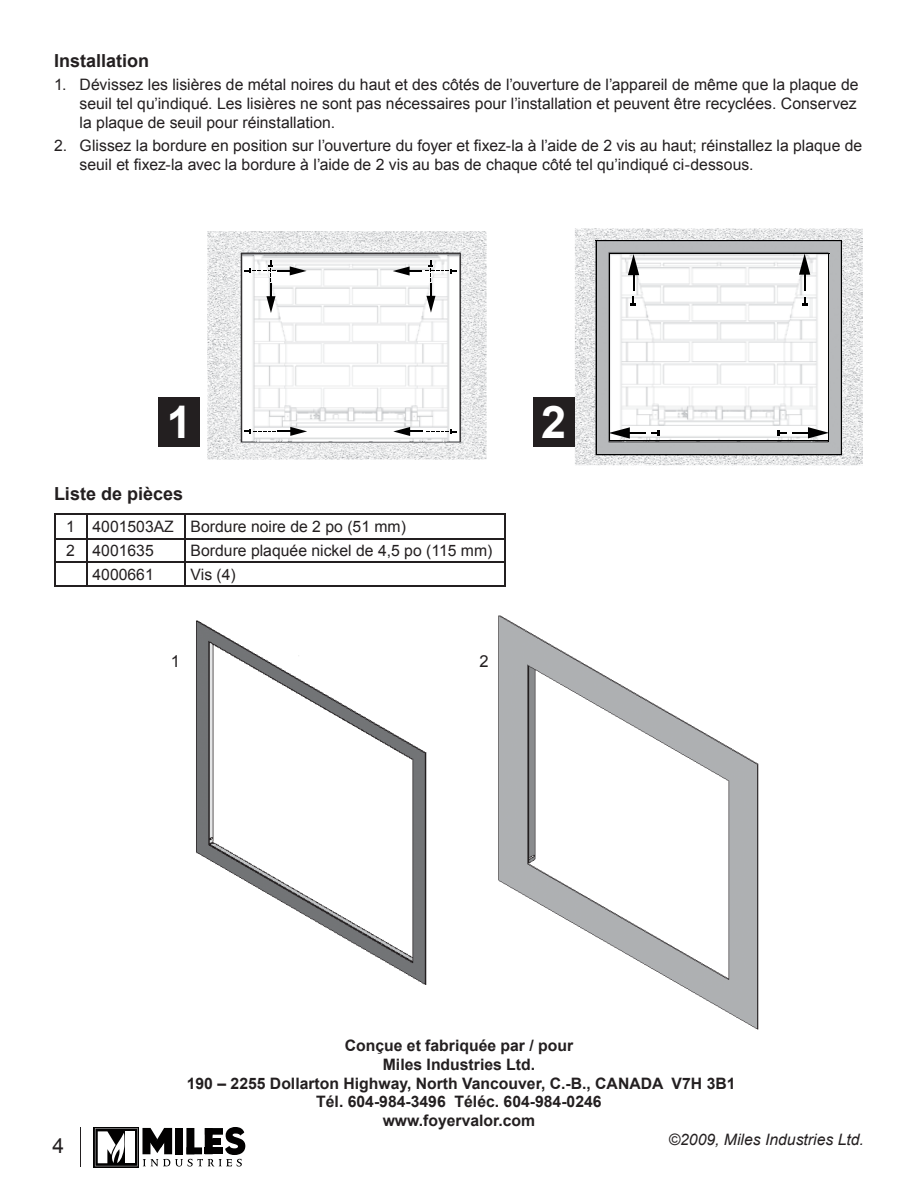
<style>
.page{position:relative;width:918px;height:1188px;background:#fff}
.page>*{position:absolute;margin:0;border:0;box-sizing:border-box;transform-origin:0 0}
.t1{font:700 45px "Arial";color:#fff}
.t2{font:21px "Arial";color:#231f20}
.t3{font:700 18px "Arial";color:#231f20}
.t4{font:16.5px "Arial";color:#231f20}
.t5{font:15.75px/18.9px "Arial";color:#231f20}
.t6{font:700 15.75px/18.9px "Arial";color:#231f20;text-align:center}
.t7{font:italic 15.75px "Arial";color:#231f20}
</style>
<div class="page">
<div style="left:94px;top:1127px;width:45px;height:40px;background:#141313"></div>
<svg style="left:95px;top:1127px;width:150px;height:40px"></svg>
<hr style="left:80px;top:1127px;width:1px;height:40px;background:#231f20">
<hr style="left:54px;top:514px;width:33px;height:1px;background:#231f20">
<hr style="left:54px;top:515px;width:2px;height:23px;background:#231f20">
<hr style="left:87px;top:514px;width:98px;height:1px;background:#231f20">
<hr style="left:185px;top:514px;width:321px;height:1px;background:#231f20">
<hr style="left:54px;top:538px;width:33px;height:2px;background:#231f20">
<hr style="left:54px;top:540px;width:2px;height:21px;background:#231f20">
<hr style="left:87px;top:538px;width:98px;height:2px;background:#231f20">
<hr style="left:185px;top:538px;width:321px;height:2px;background:#231f20">
<hr style="left:54px;top:561px;width:33px;height:2px;background:#231f20">
<hr style="left:54px;top:563px;width:2px;height:22px;background:#231f20">
<hr style="left:87px;top:561px;width:98px;height:2px;background:#231f20">
<svg style="left:86px;top:515px;width:1px;height:70px"></svg>
<hr style="left:185px;top:561px;width:321px;height:2px;background:#231f20">
<svg style="left:184px;top:515px;width:1px;height:70px"></svg>
<svg style="left:505px;top:515px;width:1px;height:70px"></svg>
<hr style="left:54px;top:585px;width:33px;height:1px;background:#231f20">
<hr style="left:87px;top:585px;width:98px;height:1px;background:#231f20">
<hr style="left:185px;top:585px;width:321px;height:1px;background:#231f20">
<img style="left:575px;top:229px;width:288px;height:236px">
<img style="left:610px;top:254px;width:218px;height:186px">
<hr style="left:596px;top:241px;width:1px;height:213px;background:#000">
<hr style="left:596px;top:240px;width:246px;height:1px;background:#000">
<hr style="left:597px;top:454px;width:245px;height:1px;background:#000">
<hr style="left:609px;top:253px;width:220px;height:1px;background:#000">
<hr style="left:609px;top:440px;width:220px;height:1px;background:#000">
<hr style="left:841px;top:241px;width:1px;height:214px;background:#000">
<hr style="left:609px;top:254px;width:1px;height:187px;background:#000">
<hr style="left:828px;top:254px;width:1px;height:187px;background:#000">
<hr style="left:633px;top:271px;width:2px;height:20px;background:#000">
<svg style="left:628px;top:254px;width:11px;height:21px"></svg>
<hr style="left:804px;top:271px;width:2px;height:20px;background:#000">
<svg style="left:799px;top:254px;width:11px;height:21px"></svg>
<hr style="left:792px;top:432px;width:20px;height:2px;background:#000">
<svg style="left:808px;top:427px;width:20px;height:11px"></svg>
<hr style="left:626px;top:432px;width:20px;height:2px;background:#000">
<svg style="left:610px;top:427px;width:20px;height:12px"></svg>
<svg style="left:630px;top:297px;width:6px;height:8px"></svg>
<svg style="left:778px;top:430px;width:8px;height:6px"></svg>
<svg style="left:802px;top:297px;width:5px;height:8px"></svg>
<svg style="left:651px;top:430px;width:9px;height:6px"></svg>
<img style="left:207px;top:231px;width:280px;height:229px">
<img style="left:243px;top:256px;width:216px;height:185px">
<svg style="left:244px;top:427px;width:63px;height:9px"></svg>
<svg style="left:393px;top:427px;width:64px;height:9px"></svg>
<svg style="left:393px;top:260px;width:64px;height:53px"></svg>
<svg style="left:244px;top:260px;width:63px;height:53px"></svg>
<div style="left:158px;top:397px;width:42px;height:50px;background:#231f20"></div>
<div style="left:533px;top:397px;width:41px;height:50px;background:#231f20"></div>
<img style="left:196px;top:620px;width:231px;height:365px">
<img style="left:498px;top:615px;width:261px;height:415px">
<p class="t3" style="left:54px;top:49px;width:97px">Installation</p>
<p class="t5" style="left:80px;top:75px;width:780px;text-indent:-26px">1. Dévissez les lisières de métal noires du haut et des côtés de l’ouverture de l’appareil de même que la plaque de seuil tel qu’indiqué. Les lisières ne sont pas nécessaires pour l’installation et peuvent être recyclées. Conservez la plaque de seuil pour réinstallation.</p>
<p class="t5" style="left:80px;top:136px;width:784px;text-indent:-26px">2. Glissez la bordure en position sur l’ouverture du foyer et fixez-la à l’aide de 2 vis au haut; réinstallez la plaque de seuil et fixez-la avec la bordure à l’aide de 2 vis au bas de chaque côté tel qu’indiqué ci-dessous.</p>
<h1 class="t1" style="left:167px;top:393px;width:27px">1</h1>
<h1 class="t1" style="left:541px;top:393px;width:27px">2</h1>
<p class="t3" style="left:54px;top:482px;width:131px">Liste de pièces</p>
<p class="t5" style="left:66px;top:515px;width:341px;line-height:24px">1 4001503AZ Bordure noire de 2 po (51 mm)<br>2 4001635</p>
<p class="t5" style="left:191px;top:541px;width:303px">Bordure plaquée nickel de 4,5 po (115 mm)</p>
<p class="t5" style="left:93px;top:565px;width:63px">4000661</p>
<p class="t5" style="left:191px;top:565px;width:47px">Vis (4)</p>
<p class="t4" style="left:171px;top:651px;width:11px">1</p>
<p class="t4" style="left:480px;top:651px;width:11px">2</p>
<p class="t6" style="left:187px;top:1036px;width:550px">Conçue et fabriquée par / pour<br>Miles Industries Ltd.<br>190 – 2255 Dollarton Highway, North Vancouver, C.-B., CANADA V7H 3B1<br>Tél. 604-984-3496 Téléc. 604-984-0246<br>www.foyervalor.com</p>
<h2 class="t2" style="left:52px;top:1132px;width:13px">4</h2>
<p class="t7" style="left:669px;top:1130px;width:197px">©2009, Miles Industries Ltd.</p>
</div>
